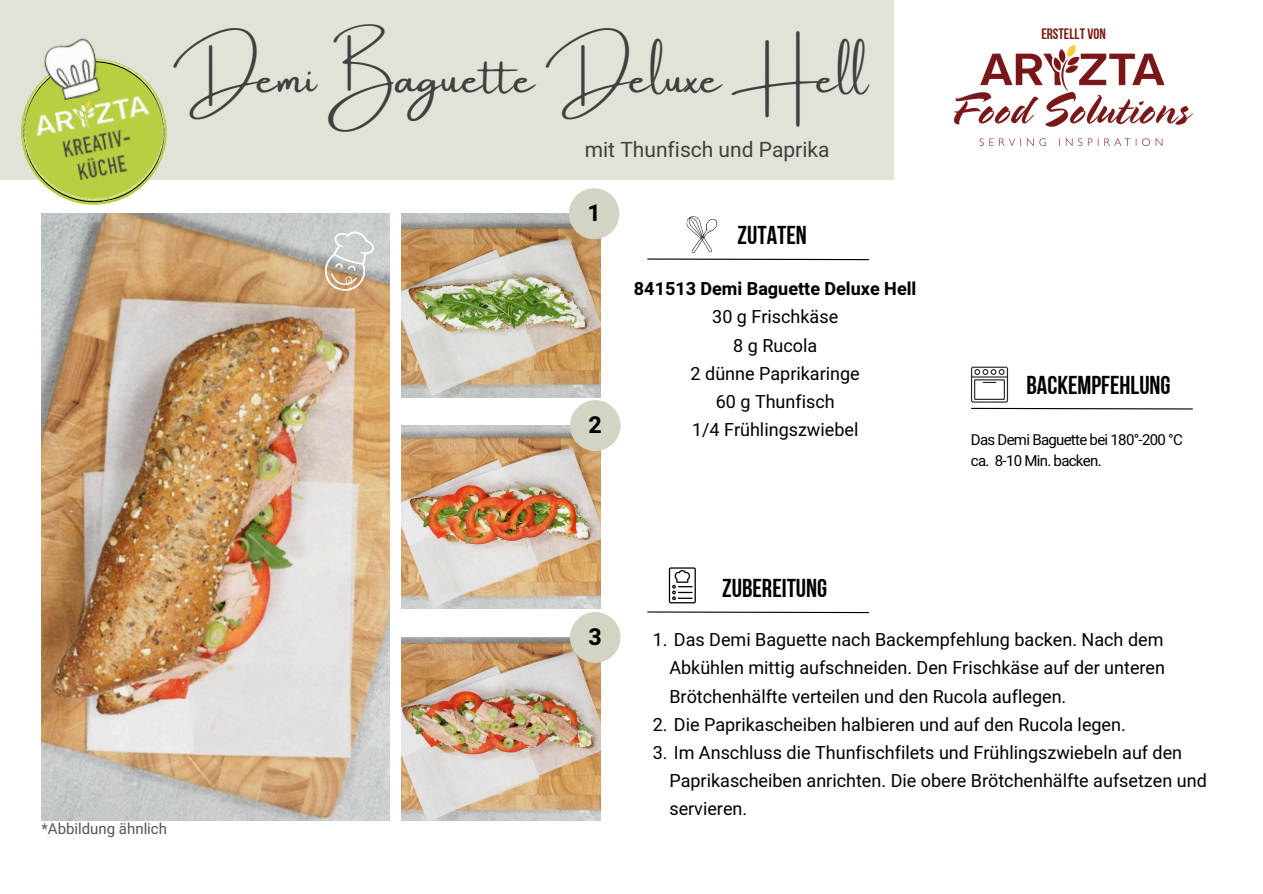
<style>
.page{position:relative;width:1263px;height:894px;background:#fff}
.page>*{position:absolute;margin:0;border:0;box-sizing:border-box;transform-origin:0 0}
.t1{font:43.95px "Amsterdam One";color:#404040}
.t2{font:25.8px "Bebas Neue Cyrillic";color:#000}
.t3{font:700 23.25px "Heebo";color:#000}
.t4{font:21px "Heebo";color:#404040}
.t5{font:18px/28.2px "Heebo";color:#000;text-align:center}
.t6{font:15px "Heebo";letter-spacing:-.045em;color:#000}
.t7{font:15px "Heebo";color:#545454}
.t8{font:15px "Bebas Neue Cyrillic";color:#79190f}
.s1{font-weight:700}
</style>
<div class="page">
<div style="left:0;top:0;width:894px;height:180px;background:#e2e2d8"></div>
<img style="left:21px;top:38px;width:146px;height:167px">
<img style="left:954px;top:45px;width:239px;height:100px">
<img style="left:41px;top:213px;width:348px;height:607px">
<img style="left:402px;top:213px;width:199px;height:184px">
<img style="left:402px;top:425px;width:199px;height:183px">
<img style="left:402px;top:637px;width:199px;height:183px">
<div style="left:570px;top:400px;width:51px;height:51px;background:#d4d4c5;border-radius:50%"></div>
<div style="left:569px;top:188px;width:50px;height:51px;background:#d4d4c5;border-radius:50%"></div>
<div style="left:570px;top:611px;width:50px;height:51px;background:#d4d4c5;border-radius:50%"></div>
<svg style="left:970px;top:366px;width:223px;height:44px"></svg>
<svg style="left:647px;top:216px;width:223px;height:45px"></svg>
<svg style="left:669px;top:567px;width:27px;height:36px"></svg>
<svg style="left:647px;top:611px;width:223px;height:2px"></svg>
<svg style="left:321px;top:225px;width:59px;height:70px;background:#cac0b3"></svg>
<p class="t1" style="left:173px;top:54px;width:696px">Demi Baguette Deluxe Hell</p>
<p class="t8" style="left:1041px;top:28px;width:66px">ERSTELLT VON</p>
<p class="t4" style="left:585px;top:134px;width:246px">mit Thunfisch und Paprika</p>
<p class="t7" style="left:41px;top:817px;width:127px">*Abbildung ähnlich</p>
<h1 class="t3" style="left:587px;top:197px;width:15px">1</h1>
<p class="t3" style="left:589px;top:408px;width:15px">2</p>
<p class="t2" style="left:738px;top:225px;width:71px">ZUTATEN</p>
<p class="t5" style="left:634px;top:275px;width:284px"><span class="s1">841513 Demi Baguette Deluxe Hell<br></span>30 g Frischkäse<br>8 g Rucola<br>2 dünne Paprikaringe<br>60 g Thunfisch<br>1/4 Frühlingszwiebel</p>
<h3 class="t2" style="left:1026px;top:374px;width:146px">BACKEMPFEHLUNG</h3>
<h2 class="t6" style="left:971px;top:429px;width:213px">Das Demi Baguette bei 180°-200 °C</h2>
<h4 class="t6" style="left:971px;top:450px;width:132px">ca. 8-10 Min. backen.</h4>
<p class="t3" style="left:588px;top:620px;width:15px">3</p>
<p class="t2" style="left:722px;top:577px;width:107px">ZUBEREITUNG</p>
<h2 class="t5" style="left:669px;top:626px;width:497px;text-align:justify;text-indent:-17px">1. Das Demi Baguette nach Backempfehlung backen. Nach dem Abkühlen mittig aufschneiden. Den Frischkäse auf der unteren Brötchenhälfte verteilen und den Rucola auflegen.</h2>
<p class="t5" style="left:653px;top:710px;width:475px">2. Die Paprikascheiben halbieren und auf den Rucola legen.</p>
<p class="t5" style="left:669px;top:738px;width:539px;text-align:left;text-indent:-17px">3. Im Anschluss die Thunfischfilets und Frühlingszwiebeln auf den<br>Paprikascheiben anrichten. Die obere Brötchenhälfte aufsetzen und servieren.</p>
</div>
